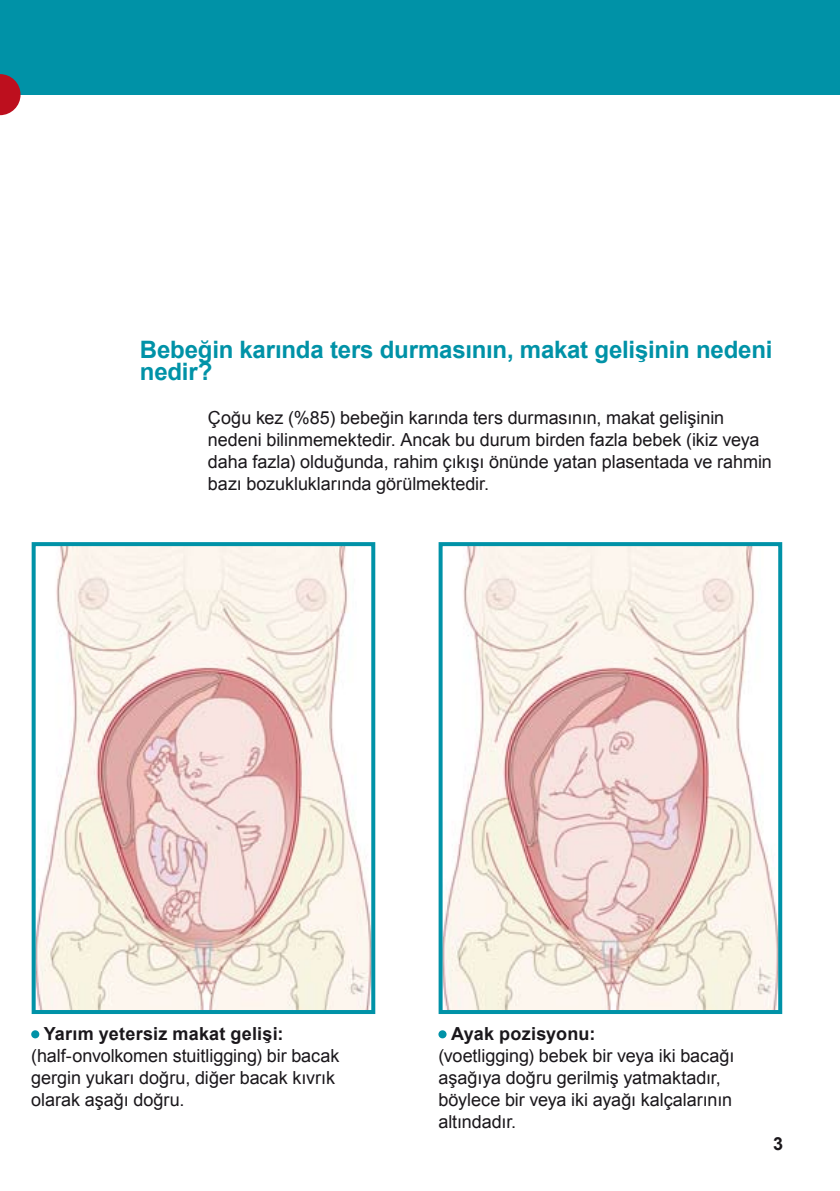
<style>
.page{position:relative;width:840px;height:1191px;background:#fff}
.page>*{position:absolute;margin:0;border:0;box-sizing:border-box;transform-origin:0 0}
.t1{font:700 24px/22px "Arial";letter-spacing:-.01em;color:#0092a7}
.t2{font:18px/22px "Arial";letter-spacing:-.005em;color:#1a171b}
.t3{font:700 18px "Arial";letter-spacing:.015em;color:#1a171b}
</style>
<div class="page">
<div style="left:0;top:0;width:839px;height:95px;background:#0092a7"></div>
<svg style="left:0;top:74px;width:21px;height:41px"></svg>
<img style="left:37px;top:547px;width:333px;height:462px">
<div style="left:32px;top:542px;width:343px;height:472px;border:4px solid #0092a7"></div>
<img style="left:443px;top:547px;width:333px;height:462px">
<div style="left:438px;top:542px;width:343px;height:472px;border:4px solid #0092a7"></div>
<div style="left:31px;top:1030px;width:8px;height:8px;background:#0092a7;border-radius:50%"></div>
<div style="left:438px;top:1030px;width:8px;height:8px;background:#0092a7;border-radius:50%"></div>
<h1 class="t1" style="left:140px;top:339px;width:633px">Bebeğin karında ters durmasının, makat gelişinin nedeni nedir?</h1>
<p class="t2" style="left:208px;top:407px;width:565px">Çoğu kez (%85) bebeğin karında ters durmasının, makat gelişinin nedeni bilinmemektedir. Ancak bu durum birden fazla bebek (ikiz veya daha fazla) olduğunda, rahim çıkışı önünde yatan plasentada ve rahmin bazı bozukluklarında görülmektedir.</p>
<p class="t3" style="left:44px;top:1022px;width:241px">Yarım yetersiz makat gelişi:</p>
<p class="t2" style="left:31px;top:1045px;width:309px">(half-onvolkomen stuitligging) bir bacak gergin yukarı doğru, diğer bacak kıvrık olarak aşağı doğru.</p>
<p class="t3" style="left:451px;top:1022px;width:146px">Ayak pozisyonu:</p>
<p class="t2" style="left:438px;top:1045px;width:297px">(voetligging) bebek bir veya iki bacağı aşağıya doğru gerilmiş yatmaktadır, böylece bir veya iki ayağı kalçalarının altındadır.</p>
<p class="t3" style="left:772px;top:1132px;width:12px">3</p>
</div>
